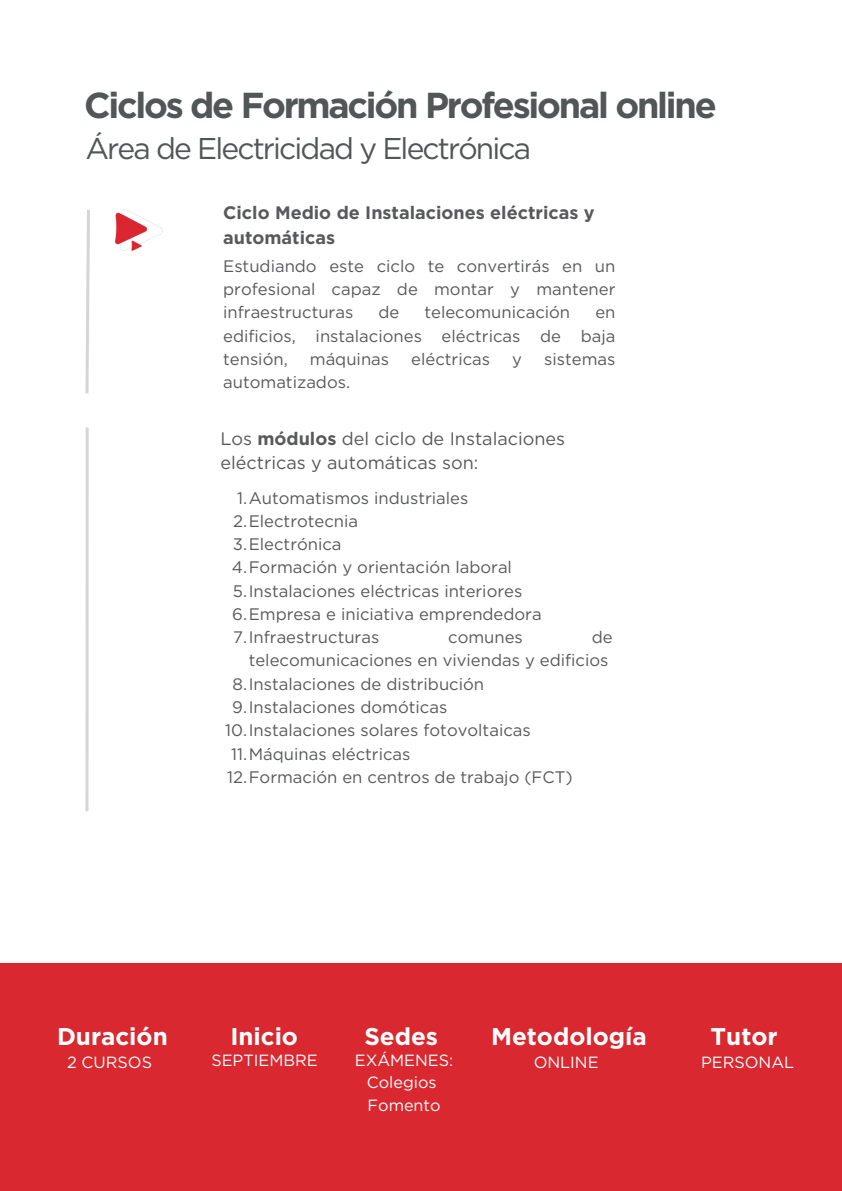
<style>
.page{position:relative;width:842px;height:1191px;background:#fff}
.page>*{position:absolute;margin:0;border:0;box-sizing:border-box;transform-origin:0 0}
.t1{font:700 36px "Gotham";letter-spacing:-.06em;color:#525656}
.t2{font:30px "Gotham";letter-spacing:-.06em;color:#525656}
.t3{font:700 24.2px "Gotham";color:#fff}
.t4{font:18px/24.8px "Gotham";color:#58595a}
.t5{font:700 18px/24.8px "Gotham";color:#58595a}
.t6{font:16.7px/23.2px "Gotham";color:#58595a;text-align:justify}
.t7{font:16.2px "Gotham";color:#fff}
.s1{font-weight:700}
</style>
<div class="page">
<div style="left:0;top:963px;width:842px;height:227px;background:#d9282f"></div>
<svg style="left:85px;top:427px;width:4px;height:384px"></svg>
<svg style="left:85px;top:210px;width:5px;height:184px"></svg>
<img style="left:115px;top:210px;width:48px;height:40px">
<h1 class="t1" style="left:84px;top:84px;width:634px">Ciclos de Formación Profesional online</h1>
<h2 class="t2" style="left:85px;top:130px;width:447px">Área de Electricidad y Electrónica</h2>
<h6 class="t5" style="left:223px;top:200px;width:373px">Ciclo Medio de Instalaciones eléctricas y automáticas</h6>
<h3 class="t6" style="left:223px;top:254px;width:394px">Estudiando este ciclo te convertirás en un profesional capaz de montar y mantener infraestructuras</h3>
<h3 class="t6" style="left:378px;top:301px;width:22px">de</h3>
<h3 class="t6" style="left:424px;top:301px;width:147px">telecomunicación</h3>
<h3 class="t6" style="left:223px;top:301px;width:394px;text-indent:372px">en edificios, instalaciones eléctricas de baja tensión,</h3>
<h3 class="t6" style="left:310px;top:347px;width:81px">máquinas</h3>
<h3 class="t6" style="left:411px;top:347px;width:80px">eléctricas</h3>
<h3 class="t6" style="left:512px;top:347px;width:11px">y</h3>
<h3 class="t6" style="left:544px;top:347px;width:73px">sistemas</h3>
<h3 class="t6" style="left:223px;top:370px;width:128px">automatizados.</h3>
<h6 class="t4" style="left:220px;top:425px;width:346px">Los <span class="s1">módulos</span> del ciclo de Instalaciones eléctricas y automáticas son:</h6>
<p class="t6" style="left:237px;top:486px;width:233px">1.Automatismos industriales</p>
<p class="t6" style="left:233px;top:509px;width:127px">2.Electrotecnia</p>
<p class="t6" style="left:233px;top:532px;width:110px">3.Electrónica</p>
<h3 class="t6" style="left:232px;top:555px;width:282px">4.Formación y orientación laboral</h3>
<h6 class="t6" style="left:233px;top:579px;width:291px">5.Instalaciones eléctricas interiores</h6>
<h3 class="t6" style="left:232px;top:602px;width:311px">6.Empresa e iniciativa emprendedora</h3>
<h6 class="t6" style="left:233px;top:625px;width:148px">7.Infraestructuras</h6>
<h6 class="t6" style="left:448px;top:625px;width:76px">comunes</h6>
<h6 class="t6" style="left:249px;top:625px;width:365px;text-align:right">de<br>telecomunicaciones en viviendas y edificios</h6>
<h3 class="t6" style="left:232px;top:672px;width:253px">8.Instalaciones de distribución</h3>
<p class="t6" style="left:232px;top:695px;width:217px">9.Instalaciones domóticas</p>
<p class="t6" style="left:225px;top:718px;width:307px">10.Instalaciones solares fotovoltaicas</p>
<p class="t6" style="left:231px;top:741px;width:181px">11.Máquinas eléctricas</p>
<h3 class="t6" style="left:227px;top:765px;width:347px">12.Formación en centros de trabajo (FCT)</h3>
<p class="t3" style="left:57px;top:1021px;width:112px">Duración</p>
<h4 class="t3" style="left:230px;top:1021px;width:69px">Inicio</h4>
<h5 class="t3" style="left:364px;top:1021px;width:75px">Sedes</h5>
<h5 class="t3" style="left:491px;top:1021px;width:157px">Metodología</h5>
<p class="t7" style="left:67px;top:1052px;width:87px">2 CURSOS</p>
<p class="t3" style="left:711px;top:1021px;width:68px">Tutor</p>
<p class="t7" style="left:211px;top:1049px;width:108px">SEPTIEMBRE</p>
<p class="t7" style="left:355px;top:1049px;width:100px">EXÁMENES:</p>
<p class="t7" style="left:367px;top:1072px;width:71px">Colegios</p>
<p class="t7" style="left:368px;top:1094px;width:75px">Fomento</p>
<p class="t7" style="left:534px;top:1052px;width:66px">ONLINE</p>
<p class="t7" style="left:701px;top:1052px;width:95px">PERSONAL</p>
</div>
